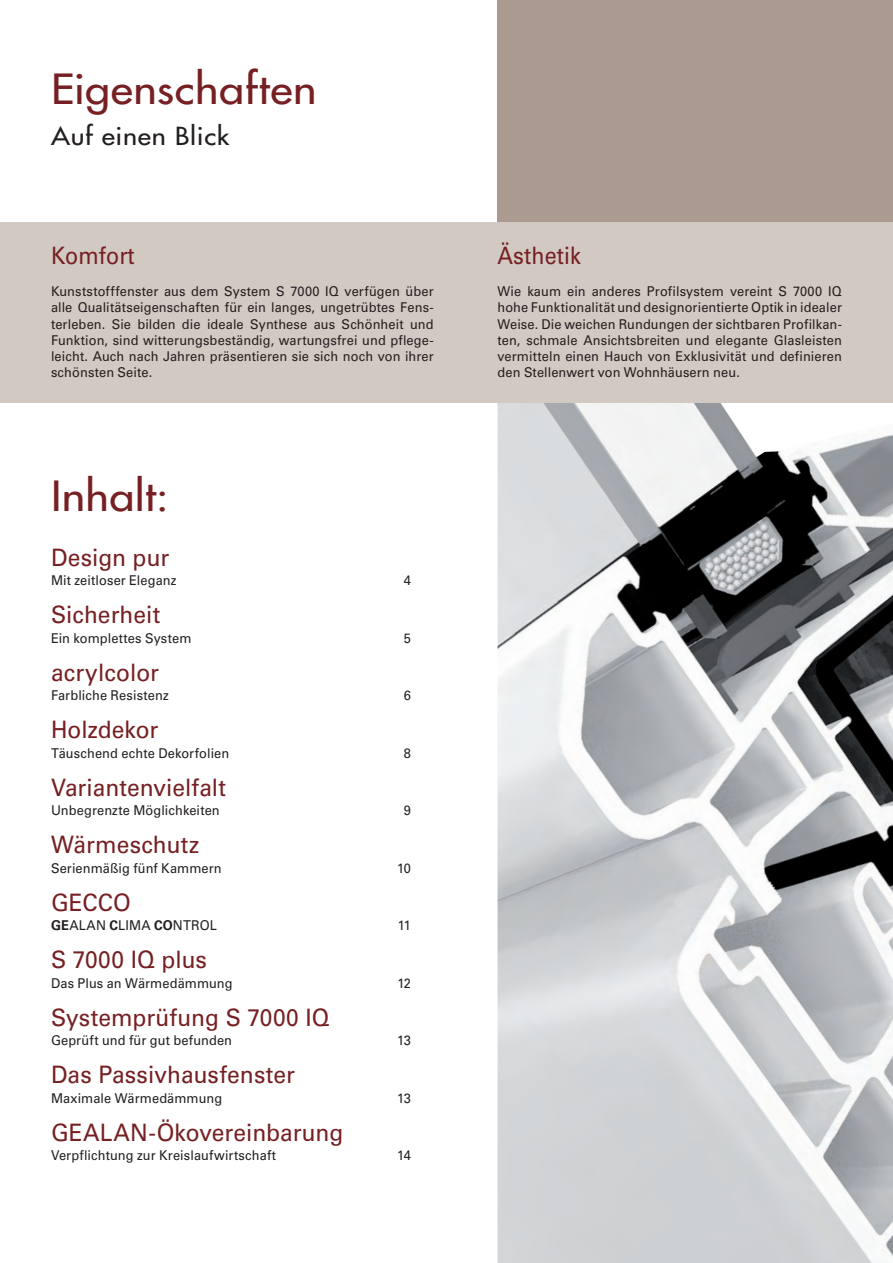
<style>
.page{position:relative;width:893px;height:1263px;background:#fff}
.page>*{position:absolute;margin:0;border:0;box-sizing:border-box;transform-origin:0 0}
.t1{font:40.5px "Futura LT";letter-spacing:.01em;color:#762023;scale:1.11 1}
.t2{font:24.3px "Futura LT";letter-spacing:.025em;color:#231f20;scale:1.11 1}
.t3{font:24px "Univers LT";letter-spacing:.005em;color:#762023;scale:.95 1}
.t4{font:24px "Univers LT";letter-spacing:.005em;color:#762023;scale:.9 1}
.t5{font:13.5px/16px "Univers LT";letter-spacing:.005em;color:#231f20;text-align:justify;scale:.95 1}
.s1{font-weight:700}
</style>
<div class="page">
<div style="left:497px;top:0;width:396px;height:403px;background:#aa9a90"></div>
<img style="left:497px;top:403px;width:396px;height:860px">
<div style="left:0;top:223px;width:893px;height:180px;background:#d3c9c3"></div>
<h1 class="t1" style="left:51px;top:62px;width:241px">Eigenschaften</h1>
<h2 class="t2" style="left:51px;top:120px;width:162px">Auf einen Blick</h2>
<h3 class="t4" style="left:51px;top:241px;width:94px">Komfort</h3>
<p class="t5" style="left:51px;top:284px;width:404px">Kunststofffenster aus dem System S 7000 IQ verfügen über alle Qualitätseigenschaften für ein langes, ungetrübtes Fens&shy;terleben. Sie bilden die ideale Synthese aus Schönheit und Funktion, sind witterungsbeständig, wartungsfrei und pflege&shy;leicht. Auch nach Jahren präsentieren sie sich noch von ihrer schönsten Seite.</p>
<h1 class="t1" style="left:51px;top:469px;width:108px">Inhalt:</h1>
<h3 class="t3" style="left:51px;top:543px;width:126px">Design pur</h3>
<p class="t5" style="left:51px;top:572px;width:134px">Mit zeitloser Eleganz</p>
<p class="t5" style="left:404px;top:572px;width:9px">4</p>
<h3 class="t3" style="left:51px;top:600px;width:117px">Sicherheit</h3>
<p class="t5" style="left:51px;top:630px;width:149px">Ein komplettes System</p>
<p class="t5" style="left:404px;top:630px;width:9px">5</p>
<h3 class="t3" style="left:51px;top:658px;width:115px">acrylcolor</h3>
<p class="t5" style="left:51px;top:687px;width:125px">Farbliche Resistenz</p>
<p class="t5" style="left:404px;top:687px;width:9px">6</p>
<h3 class="t3" style="left:51px;top:715px;width:114px">Holzdekor</h3>
<p class="t5" style="left:51px;top:745px;width:189px">Täuschend echte Dekorfolien</p>
<p class="t5" style="left:404px;top:745px;width:9px">8</p>
<h3 class="t3" style="left:51px;top:773px;width:186px">Variantenvielfalt</h3>
<p class="t5" style="left:51px;top:802px;width:179px">Unbegrenzte Möglichkeiten</p>
<p class="t5" style="left:404px;top:802px;width:9px">9</p>
<h3 class="t3" style="left:51px;top:830px;width:158px">Wärmeschutz</h3>
<p class="t5" style="left:51px;top:860px;width:181px">Serienmäßig fünf Kammern</p>
<p class="t5" style="left:397px;top:860px;width:16px">10</p>
<h3 class="t3" style="left:51px;top:888px;width:85px">GECCO</h3>
<p class="t5" style="left:51px;top:917px;width:176px"><span class="s1">GE</span>ALAN <span class="s1">C</span>LIMA <span class="s1">CO</span>NTROL</p>
<p class="t5" style="left:398px;top:917px;width:15px">11</p>
<h3 class="t3" style="left:51px;top:945px;width:166px">S 7000 IQ plus</h3>
<p class="t5" style="left:51px;top:975px;width:193px">Das Plus an Wärmedämmung</p>
<p class="t5" style="left:397px;top:975px;width:16px">12</p>
<h3 class="t3" style="left:51px;top:1003px;width:295px">Systemprüfung S 7000 IQ</h3>
<p class="t5" style="left:51px;top:1032px;width:192px">Geprüft und für gut befunden</p>
<p class="t5" style="left:397px;top:1032px;width:16px">13</p>
<h3 class="t3" style="left:51px;top:1060px;width:258px">Das Passivhausfenster</h3>
<p class="t5" style="left:51px;top:1090px;width:182px">Maximale Wärmedämmung</p>
<p class="t5" style="left:397px;top:1090px;width:16px">13</p>
<h3 class="t3" style="left:51px;top:1118px;width:309px">GEALAN-Ökovereinbarung</h3>
<p class="t5" style="left:51px;top:1148px;width:239px">Verpflichtung zur Kreislaufwirtschaft</p>
<p class="t5" style="left:397px;top:1148px;width:16px">14</p>
<h3 class="t4" style="left:497px;top:241px;width:94px">Ästhetik</h3>
<p class="t5" style="left:497px;top:284px;width:364px">Wie kaum ein anderes Profilsystem vereint S 7000 IQ hohe Funktionalität und designorientierte Optik in idealer Weise. Die weichen Rundungen der sichtbaren Profilkan&shy;ten, schmale Ansichtsbreiten und elegante Glasleisten vermitteln einen Hauch von Exklusivität und definieren den Stellenwert von Wohnhäusern neu.</p>
</div>
